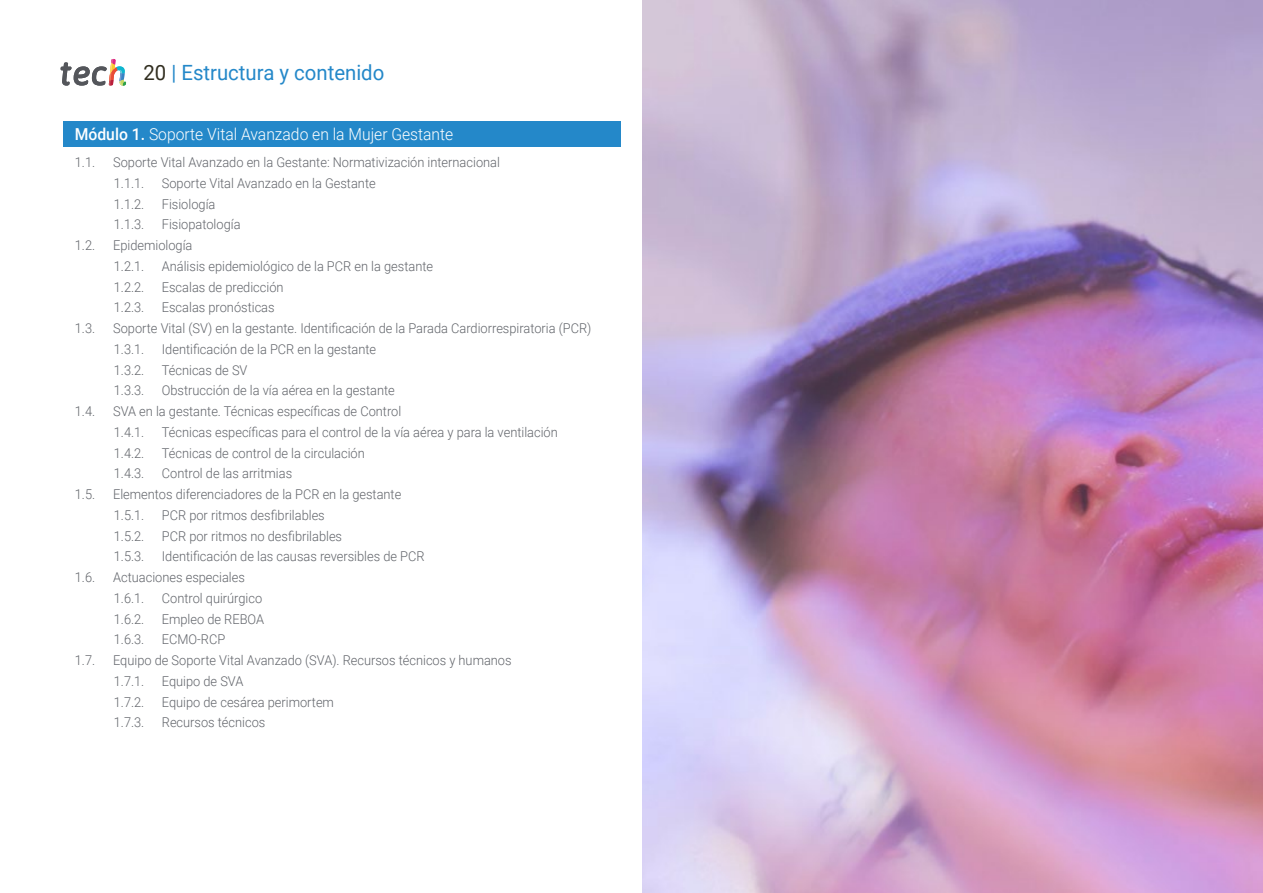
<style>
.page{position:relative;width:1263px;height:893px;background:#fff}
.page>*{position:absolute;margin:0;border:0;box-sizing:border-box;transform-origin:0 0}
.t1{font:21px "Roboto";color:#2488c9}
.t2{font:300 16.5px "Roboto";color:#fff;scale:.95 1}
.t3{font:300 13.5px/20.7px "Roboto";color:#61646a;scale:.95 1}
.s1{color:#312e20}
.s2{font-weight:500}
</style>
<div class="page">
<img style="left:642px;top:0;width:621px;height:893px">
<div style="left:64px;top:121px;width:557px;height:25px;background:#2488c9"></div>
<svg style="left:61px;top:59px;width:65px;height:27px"></svg>
<h1 class="t1" style="left:144px;top:57px;width:242px"><span class="s1">20</span> | Estructura y contenido</h1>
<p class="t2" style="left:75px;top:123px;width:400px"><span class="s2">Módulo 1.</span> Soporte Vital Avanzado en la Mujer Gestante</p>
<p class="t3" style="left:75px;top:151px;width:23px">1.1.</p>
<p class="t3" style="left:113px;top:151px;width:409px">Soporte Vital Avanzado en la Gestante: Normativización internacional<br>1.1.1.</p>
<p class="t3" style="left:162px;top:172px;width:227px">Soporte Vital Avanzado en la Gestante</p>
<p class="t3" style="left:114px;top:193px;width:34px">1.1.2.</p>
<p class="t3" style="left:162px;top:193px;width:58px">Fisiología</p>
<p class="t3" style="left:114px;top:214px;width:34px">1.1.3.</p>
<p class="t3" style="left:162px;top:214px;width:84px">Fisiopatología</p>
<p class="t3" style="left:75px;top:234px;width:23px">1.2.</p>
<p class="t3" style="left:113px;top:234px;width:85px">Epidemiología<br>1.2.1.</p>
<p class="t3" style="left:162px;top:255px;width:287px">Análisis epidemiológico de la PCR en la gestante</p>
<p class="t3" style="left:114px;top:276px;width:34px">1.2.2.</p>
<p class="t3" style="left:162px;top:276px;width:130px">Escalas de predicción</p>
<p class="t3" style="left:114px;top:297px;width:34px">1.2.3.</p>
<p class="t3" style="left:162px;top:297px;width:120px">Escalas pronósticas</p>
<p class="t3" style="left:75px;top:317px;width:23px">1.3.</p>
<p class="t3" style="left:113px;top:317px;width:505px">Soporte Vital (SV) en la gestante. Identificación de la Parada Cardiorrespiratoria (PCR)<br>1.3.1.</p>
<p class="t3" style="left:162px;top:338px;width:227px">Identificación de la PCR en la gestante</p>
<p class="t3" style="left:114px;top:359px;width:34px">1.3.2.</p>
<p class="t3" style="left:162px;top:359px;width:92px">Técnicas de SV</p>
<p class="t3" style="left:114px;top:380px;width:34px">1.3.3.</p>
<p class="t3" style="left:162px;top:380px;width:247px">Obstrucción de la vía aérea en la gestante</p>
<p class="t3" style="left:75px;top:400px;width:23px">1.4.</p>
<p class="t3" style="left:113px;top:400px;width:305px">SVA en la gestante. Técnicas específicas de Control<br>1.4.1.</p>
<p class="t3" style="left:162px;top:421px;width:418px">Técnicas específicas para el control de la vía aérea y para la ventilación</p>
<p class="t3" style="left:114px;top:442px;width:34px">1.4.2.</p>
<p class="t3" style="left:162px;top:442px;width:215px">Técnicas de control de la circulación</p>
<p class="t3" style="left:114px;top:463px;width:34px">1.4.3.</p>
<p class="t3" style="left:162px;top:463px;width:139px">Control de las arritmias</p>
<p class="t3" style="left:75px;top:483px;width:23px">1.5.</p>
<p class="t3" style="left:113px;top:483px;width:305px">Elementos diferenciadores de la PCR en la gestante<br>1.5.1.</p>
<p class="t3" style="left:162px;top:504px;width:173px">PCR por ritmos desfibrilables</p>
<p class="t3" style="left:114px;top:525px;width:34px">1.5.2.</p>
<p class="t3" style="left:162px;top:525px;width:191px">PCR por ritmos no desfibrilables</p>
<p class="t3" style="left:114px;top:546px;width:34px">1.5.3.</p>
<p class="t3" style="left:162px;top:546px;width:278px">Identificación de las causas reversibles de PCR</p>
<p class="t3" style="left:75px;top:566px;width:23px">1.6.</p>
<p class="t3" style="left:113px;top:566px;width:140px">Actuaciones especiales<br>1.6.1.</p>
<p class="t3" style="left:162px;top:587px;width:107px">Control quirúrgico</p>
<p class="t3" style="left:114px;top:608px;width:34px">1.6.2.</p>
<p class="t3" style="left:162px;top:608px;width:109px">Empleo de REBOA</p>
<p class="t3" style="left:114px;top:629px;width:34px">1.6.3.</p>
<p class="t3" style="left:162px;top:629px;width:68px">ECMO-RCP</p>
<p class="t3" style="left:75px;top:649px;width:23px">1.7.</p>
<p class="t3" style="left:113px;top:649px;width:421px">Equipo de Soporte Vital Avanzado (SVA). Recursos técnicos y humanos<br>1.7.1.</p>
<p class="t3" style="left:162px;top:670px;width:87px">Equipo de SVA</p>
<p class="t3" style="left:114px;top:691px;width:34px">1.7.2.</p>
<p class="t3" style="left:162px;top:691px;width:183px">Equipo de cesárea perimortem</p>
<p class="t3" style="left:114px;top:712px;width:34px">1.7.3.</p>
<p class="t3" style="left:162px;top:712px;width:111px">Recursos técnicos</p>
</div>
